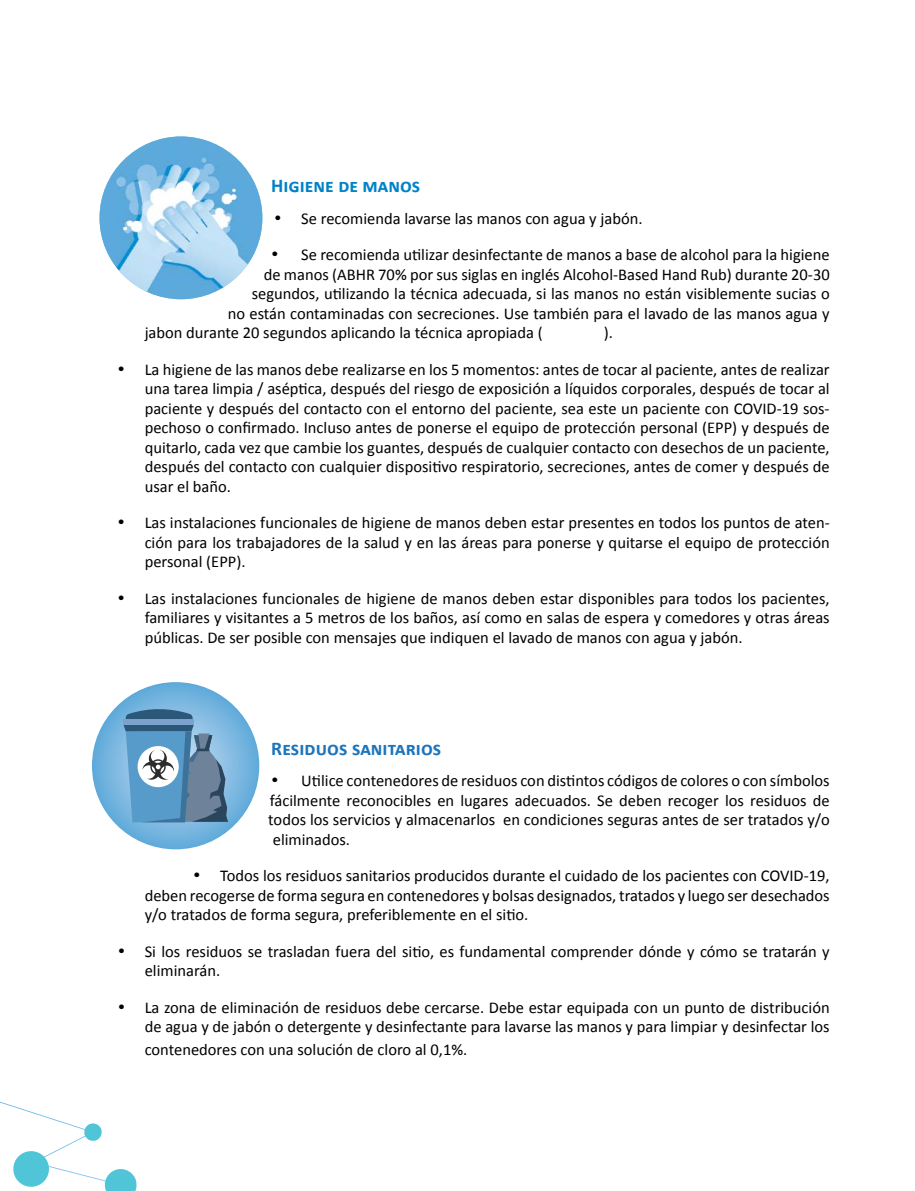
<style>
.page{position:relative;width:915px;height:1191px;background:#fff}
.page>*{position:absolute;margin:0;border:0;box-sizing:border-box;transform-origin:0 0}
.t1{font:700 19.5px "Calibri";letter-spacing:.005em;color:#1c75bc}
.t2{font:700 19.5px "Calibri";color:#0083c9}
.t3{font:16.5px/19.5px "Calibri";color:#000;text-align:justify}
</style>
<div class="page">
<svg style="left:0;top:1101px;width:136px;height:90px"></svg>
<img style="left:99px;top:136px;width:163px;height:163px;border-radius:81px">
<svg style="left:92px;top:682px;width:167px;height:167px;background:#6fb1dd"></svg>
<svg style="left:123px;top:707px;width:105px;height:115px;background:#6d98b9"></svg>
<p class="t2" style="left:271px;top:172px;width:150px">Higiene de manos</p>
<p class="t3" style="left:274px;top:208px;width:369px">• Se recomienda lavarse las manos con agua y jabón.</p>
<p class="t3" style="left:271px;top:244px;width:559px">• Se recomienda utilizar desinfectante de manos a base de alcohol para la higiene</p>
<p class="t3" style="left:264px;top:264px;width:567px">de manos (ABHR 70% por sus siglas en inglés Alcohol-Based Hand Rub) durante 20-30</p>
<p class="t3" style="left:252px;top:283px;width:579px">segundos, utilizando la técnica adecuada, si las manos no están visiblemente sucias o</p>
<p class="t3" style="left:228px;top:303px;width:603px">no están contaminadas con secreciones. Use también para el lavado de las manos agua y</p>
<p class="t3" style="left:145px;top:322px;width:399px">jabon durante 20 segundos aplicando la técnica apropiada (</p>
<p class="t3" style="left:603px;top:322px;width:11px">).</p>
<p class="t3" style="left:145px;top:359px;width:686px;text-indent:-27px">• La higiene de las manos debe realizarse en los 5 momentos: antes de tocar al paciente, antes de realizar una tarea limpia / aséptica, después del riesgo de exposición a líquidos corporales, después de tocar al paciente y después del contacto con el entorno del paciente, sea este un paciente con COVID-19 sos&shy;pechoso o confirmado. Incluso antes de ponerse el equipo de protección personal (EPP) y después de quitarlo, cada vez que cambie los guantes, después de cualquier contacto con desechos de un paciente, después del contacto con cualquier dispositivo respiratorio, secreciones, antes de comer y después de usar el baño.</p>
<p class="t3" style="left:145px;top:512px;width:686px;text-indent:-27px">• Las instalaciones funcionales de higiene de manos deben estar presentes en todos los puntos de aten&shy;ción para los trabajadores de la salud y en las áreas para ponerse y quitarse el equipo de protección personal (EPP).</p>
<p class="t3" style="left:145px;top:588px;width:686px;text-indent:-27px">• Las instalaciones funcionales de higiene de manos deben estar disponibles para todos los pacientes, familiares y visitantes a 5 metros de los baños, así como en salas de espera y comedores y otras áreas públicas. De ser posible con mensajes que indiquen el lavado de manos con agua y jabón.</p>
<p class="t1" style="left:271px;top:734px;width:171px">Residuos sanitarios</p>
<p class="t3" style="left:268px;top:770px;width:562px">• Utilice contenedores de residuos con distintos códigos de colores o con símbolos fácilmente reconocibles en lugares adecuados. Se deben recoger los residuos de todos los servicios y almacenarlos en condiciones seguras antes de ser tratados y/o eliminados.</p>
<p class="t3" style="left:145px;top:865px;width:686px;text-indent:48px">• Todos los residuos sanitarios producidos durante el cuidado de los pacientes con COVID-19, deben recogerse de forma segura en contenedores y bolsas designados, tratados y luego ser desechados y/o tratados de forma segura, preferiblemente en el sitio.</p>
<p class="t3" style="left:145px;top:940px;width:686px;text-indent:-27px">• Si los residuos se trasladan fuera del sitio, es fundamental comprender dónde y cómo se tratarán y eliminarán.</p>
<p class="t3" style="left:118px;top:996px;width:713px;text-align:right">• La zona de eliminación de residuos debe cercarse. Debe estar equipada con un punto de distribución de agua y de jabón o detergente y desinfectante para lavarse las manos y para limpiar y desinfectar los</p>
<p class="t3" style="left:145px;top:1038px;width:324px">contenedores con una solución de cloro al 0,1%.</p>
</div>
